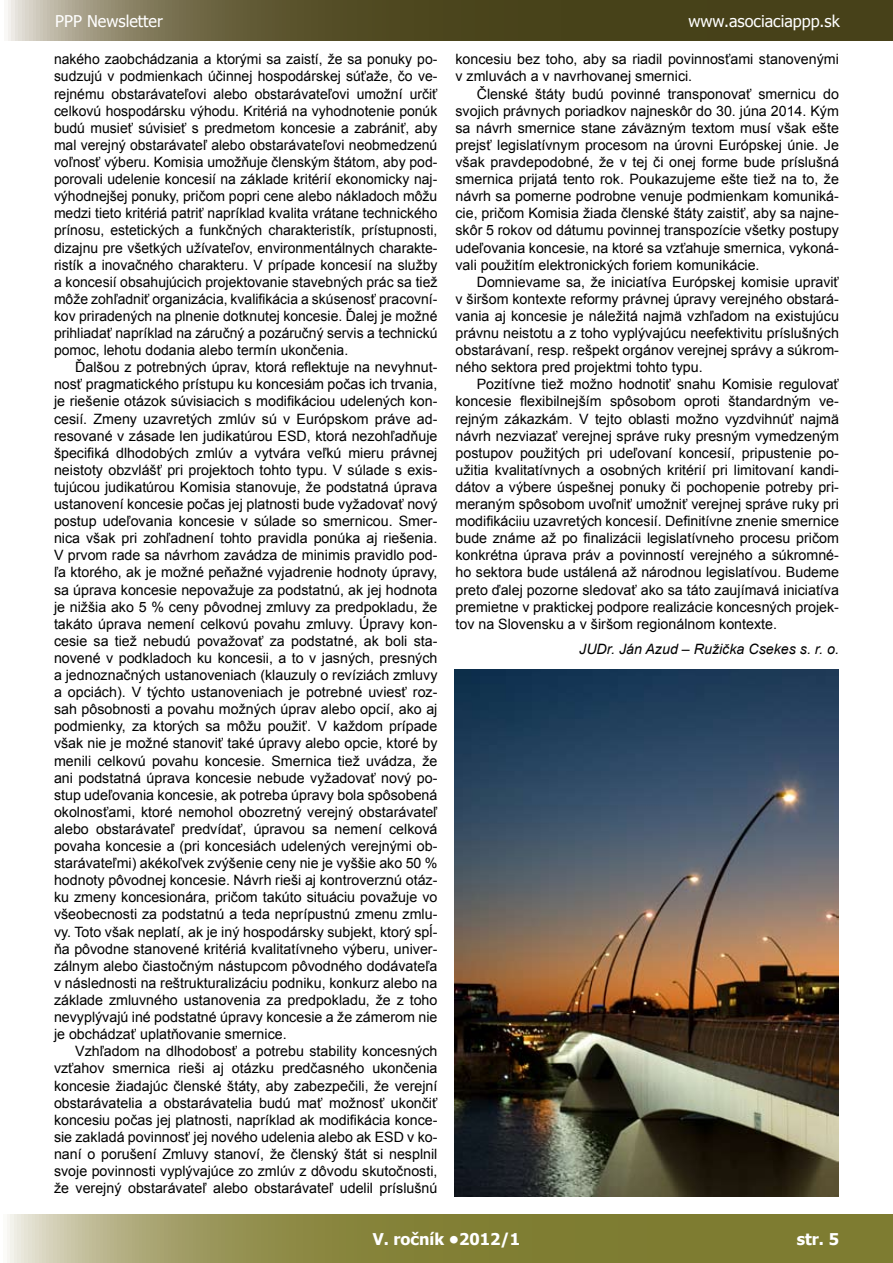
<style>
.page{position:relative;width:893px;height:1263px;background:#fff}
.page>*{position:absolute;margin:0;border:0;box-sizing:border-box;transform-origin:0 0}
.t1{font:16.2px "Tahoma";color:#fff}
.t2{font:700 16.2px "Tahoma";color:#fff}
.t3{font:14.25px/17.1px "Arial";color:#000;text-align:justify}
.t4{font:italic 14.25px "Arial";color:#000}
</style>
<div class="page">
<svg style="left:7px;top:1214px;width:886px;height:49px;background:#908d4c"></svg>
<svg style="left:8px;top:0;width:885px;height:41px;background:#5f5935"></svg>
<img style="left:454px;top:669px;width:385px;height:527px">
<p class="t1" style="left:55px;top:10px;width:109px">PPP Newsletter</p>
<p class="t1" style="left:689px;top:10px;width:153px">www.asociaciappp.sk</p>
<p class="t3" style="left:54px;top:51px;width:385px">nakého zaobchádzania a ktorými sa zaistí, že sa ponuky po&shy;sudzujú v podmienkach účinnej hospodárskej súťaže, čo ve&shy;rejnému obstarávateľovi alebo obstarávateľovi umožní určiť celkovú hospodársku výhodu. Kritériá na vyhodnotenie ponúk budú musieť súvisieť s predmetom koncesie a zabrániť, aby mal verejný obstarávateľ alebo obstarávateľovi neobmedzenú voľnosť výberu. Komisia umožňuje členským štátom, aby pod&shy;porovali udelenie koncesií na základe kritérií ekonomicky naj&shy;výhodnejšej ponuky, pričom popri cene alebo nákladoch môžu medzi tieto kritériá patriť napríklad kvalita vrátane technického prínosu, estetických a funkčných charakteristík, prístupnosti, dizajnu pre všetkých užívateľov, environmentálnych charakte&shy;ristík a inovačného charakteru. V prípade koncesií na služby a koncesií obsahujúcich projektovanie stavebných prác sa tiež môže zohľadniť organizácia, kvalifikácia a skúsenosť pracovní&shy;kov priradených na plnenie dotknutej koncesie. Ďalej je možné prihliadať napríklad na záručný a pozáručný servis a technickú pomoc, lehotu dodania alebo termín ukončenia.</p>
<p class="t3" style="left:54px;top:359px;width:385px;text-indent:21px">Ďalšou z potrebných úprav, ktorá reflektuje na nevyhnut&shy;nosť pragmatického prístupu ku koncesiám počas ich trvania, je riešenie otázok súvisiacich s modifikáciou udelených kon&shy;cesií. Zmeny uzavretých zmlúv sú v Európskom práve ad&shy;resované v zásade len judikatúrou ESD, ktorá nezohľadňuje špecifiká dlhodobých zmlúv a vytvára veľkú mieru právnej neistoty obzvlášť pri projektoch tohto typu. V súlade s exis&shy;tujúcou judikatúrou Komisia stanovuje, že podstatná úprava ustanovení koncesie počas jej platnosti bude vyžadovať nový postup udeľovania koncesie v súlade so smernicou. Smer&shy;nica však pri zohľadnení tohto pravidla ponúka aj riešenia.<br>V prvom rade sa návrhom zavádza de minimis pravidlo pod&shy;ľa ktorého, ak je možné peňažné vyjadrenie hodnoty úpravy, sa úprava koncesie nepovažuje za podstatnú, ak jej hodnota je nižšia ako 5 % ceny pôvodnej zmluvy za predpokladu, že takáto úprava nemení celkovú povahu zmluvy. Úpravy kon&shy;cesie sa tiež nebudú považovať za podstatné, ak boli sta&shy;novené v podkladoch ku koncesii, a to v jasných, presných a jednoznačných ustanoveniach (klauzuly o revíziách zmluvy a opciách). V týchto ustanoveniach je potrebné uviesť roz&shy;sah pôsobnosti a povahu možných úprav alebo opcií, ako aj podmienky, za ktorých sa môžu použiť. V každom prípade však nie je možné stanoviť také úpravy alebo opcie, ktoré by menili celkovú povahu koncesie. Smernica tiež uvádza, že ani podstatná úprava koncesie nebude vyžadovať nový po&shy;stup udeľovania koncesie, ak potreba úpravy bola spôsobená okolnosťami, ktoré nemohol obozretný verejný obstarávateľ alebo obstarávateľ predvídať, úpravou sa nemení celková povaha koncesie a (pri koncesiách udelených verejnými ob&shy;starávateľmi) akékoľvek zvýšenie ceny nie je vyššie ako 50 % hodnoty pôvodnej koncesie. Návrh rieši aj kontroverznú otáz&shy;ku zmeny koncesionára, pričom takúto situáciu považuje vo všeobecnosti za podstatnú a teda neprípustnú zmenu zmlu&shy;vy. Toto však neplatí, ak je iný hospodársky subjekt, ktorý spĺ&shy;ňa pôvodne stanovené kritériá kvalitatívneho výberu, univer&shy;zálnym alebo čiastočným nástupcom pôvodného dodávateľa v následnosti na reštrukturalizáciu podniku, konkurz alebo na základe zmluvného ustanovenia za predpokladu, že z toho nevyplývajú iné podstatné úpravy koncesie a že zámerom nie je obchádzať uplatňovanie smernice.</p>
<p class="t3" style="left:54px;top:1043px;width:385px;text-indent:21px">Vzhľadom na dlhodobosť a potrebu stability koncesných vzťahov smernica rieši aj otázku predčasného ukončenia koncesie žiadajúc členské štáty, aby zabezpečili, že verejní obstarávatelia a obstarávatelia budú mať možnosť ukončiť koncesiu počas jej platnosti, napríklad ak modifikácia konce&shy;sie zakladá povinnosť jej nového udelenia alebo ak ESD v ko&shy;naní o porušení Zmluvy stanoví, že členský štát si nesplnil svoje povinnosti vyplývajúce zo zmlúv z dôvodu skutočnosti, že verejný obstarávateľ alebo obstarávateľ udelil príslušnú</p>
<p class="t3" style="left:455px;top:51px;width:385px">koncesiu bez toho, aby sa riadil povinnosťami stanovenými v zmluvách a v navrhovanej smernici.</p>
<p class="t3" style="left:455px;top:85px;width:385px;text-indent:21px">Členské štáty budú povinné transponovať smernicu do svojich právnych poriadkov najneskôr do 30. júna 2014. Kým sa návrh smernice stane záväzným textom musí však ešte prejsť legislatívnym procesom na úrovni Európskej únie. Je však pravdepodobné, že v tej či onej forme bude príslušná smernica prijatá tento rok. Poukazujeme ešte tiež na to, že návrh sa pomerne podrobne venuje podmienkam komuniká&shy;cie, pričom Komisia žiada členské štáty zaistiť, aby sa najne&shy;skôr 5 rokov od dátumu povinnej transpozície všetky postupy udeľovania koncesie, na ktoré sa vzťahuje smernica, vykoná&shy;vali použitím elektronických foriem komunikácie.</p>
<p class="t3" style="left:455px;top:273px;width:385px;text-indent:21px">Domnievame sa, že iniciatíva Európskej komisie upraviť v širšom kontexte reformy právnej úpravy verejného obstará&shy;vania aj koncesie je náležitá najmä vzhľadom na existujúcu právnu neistotu a z toho vyplývajúcu neefektivitu príslušných obstarávaní, resp. rešpekt orgánov verejnej správy a súkrom&shy;ného sektora pred projektmi tohto typu.</p>
<p class="t3" style="left:455px;top:376px;width:385px;text-indent:21px">Pozitívne tiež možno hodnotiť snahu Komisie regulovať koncesie flexibilnejším spôsobom oproti štandardným ve&shy;rejným zákazkám. V tejto oblasti možno vyzdvihnúť najmä návrh nezviazať verejnej správe ruky presným vymedzeným postupov použitých pri udeľovaní koncesií, pripustenie po&shy;užitia kvalitatívnych a osobných kritérií pri limitovaní kandi&shy;dátov a výbere úspešnej ponuky či pochopenie potreby pri&shy;meraným spôsobom uvoľniť umožniť verejnej správe ruky pri modifikáciiu uzavretých koncesií. Definitívne znenie smernice bude známe až po finalizácii legislatívneho procesu pričom konkrétna úprava práv a povinností verejného a súkromné&shy;ho sektora bude ustálená až národnou legislatívou. Budeme preto ďalej pozorne sledovať ako sa táto zaujímavá iniciatíva premietne v praktickej podpore realizácie koncesných projek&shy;tov na Slovensku a v širšom regionálnom kontexte.</p>
<p class="t4" style="left:579px;top:640px;width:261px">JUDr. Ján Azud – Ružička Csekes s. r. o.</p>
<p class="t2" style="left:373px;top:1228px;width:149px">V. ročník •2012/1</p>
<p class="t2" style="left:797px;top:1227px;width:44px">str. 5</p>
</div>
